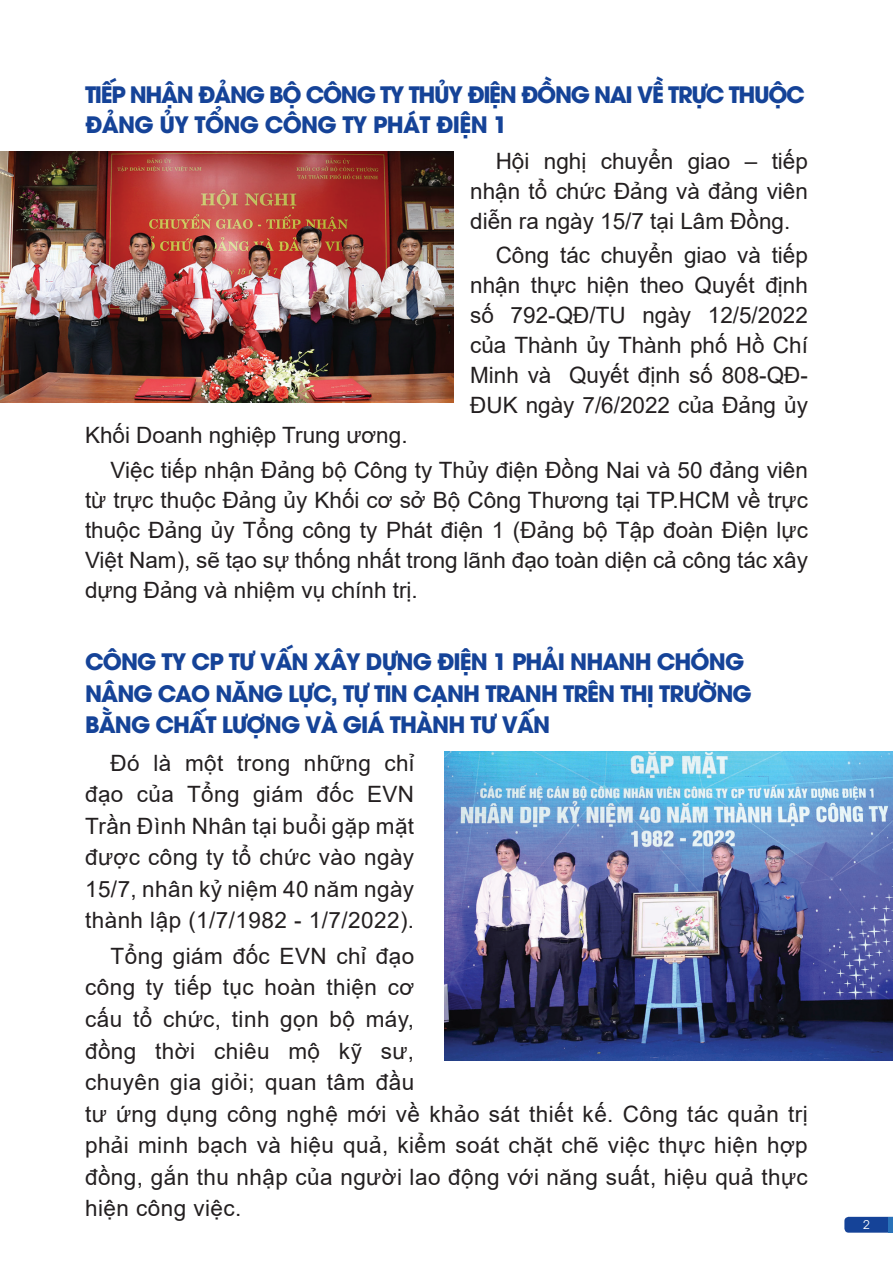
<style>
.page{position:relative;width:893px;height:1263px;background:#fff}
.page>*{position:absolute;margin:0;border:0;box-sizing:border-box;transform-origin:0 0}
.t1{font:22.5px/31.5px "Arial";letter-spacing:.02em;color:#231f20;text-align:justify}
.t2{font:700 22.5px/31.5px "UTM Avo";letter-spacing:-.04em;color:#154398}
.t3{font:22.5px/34.2px "Arial";color:#231f20}
.t4{font:700 22.5px/30px "UTM Avo";letter-spacing:-.06em;color:#154398}
.t5{font:12px "UTM Avo";color:#fff}
</style>
<div class="page">
<svg style="left:844px;top:1217px;width:45px;height:16px"></svg>
<hr style="left:889px;top:1217px;width:4px;height:16px;background:#2972b9">
<img style="left:0;top:152px;width:453px;height:251px">
<img style="left:444px;top:752px;width:449px;height:308px">
<p class="t4" style="left:85px;top:78px;width:717px">TIẾP NHẬN ĐẢNG BỘ CÔNG TY THỦY ĐIỆN ĐỒNG NAI VỀ TRỰC THUỘC<br>ĐẢNG ỦY TỔNG CÔNG TY PHÁT ĐIỆN 1</p>
<p class="t1" style="left:470px;top:146px;width:339px;line-height:30px;text-indent:26px">Hội nghị chuyển giao – tiếp nhận tổ chức Đảng và đảng viên diễn ra ngày 15/7 tại Lâm Đồng.</p>
<p class="t1" style="left:470px;top:240px;width:339px;line-height:30px;text-indent:26px">Công tác chuyển giao và tiếp nhận thực hiện theo Quyết định số 792-QĐ/TU ngày 12/5/2022 của Thành ủy Thành phố Hồ Chí Minh và Quyết định số 808-QĐ-ĐUK ngày 7/6/2022 của Đảng ủy</p>
<p class="t3" style="left:111px;top:418px;width:699px;text-indent:-26px">Khối Doanh nghiệp Trung ương.<br>Việc tiếp nhận Đảng bộ Công ty Thủy điện Đồng Nai và 50 đảng viên</p>
<p class="t1" style="left:85px;top:485px;width:724px;line-height:30px">từ trực thuộc Đảng ủy Khối cơ sở Bộ Công Thương tại TP.HCM về trực thuộc Đảng ủy Tổng công ty Phát điện 1 (Đảng bộ Tập đoàn Điện lực Việt Nam), sẽ tạo sự thống nhất trong lãnh đạo toàn diện cả công tác xây dựng Đảng và nhiệm vụ chính trị.</p>
<p class="t2" style="left:85px;top:644px;width:668px">CÔNG TY CP TƯ VẤN XÂY DỰNG ĐIỆN 1 PHẢI NHANH CHÓNG<br>NÂNG CAO NĂNG LỰC, TỰ TIN CẠNH TRANH TRÊN THỊ TRƯỜNG<br>BẰNG CHẤT LƯỢNG VÀ GIÁ THÀNH TƯ VẤN</p>
<p class="t1" style="left:85px;top:747px;width:331px;text-indent:26px">Đó là một trong những chỉ đạo của Tổng giám đốc EVN Trần Đình Nhân tại buổi gặp mặt được công ty tổ chức vào ngày 15/7, nhân kỷ niệm 40 năm ngày thành lập (1/7/1982 - 1/7/2022).</p>
<p class="t1" style="left:85px;top:940px;width:724px;text-align:left;text-indent:26px">Tổng giám đốc EVN chỉ đạo<br>công ty tiếp tục hoàn thiện cơ<br>cấu tổ chức, tinh gọn bộ máy,<br>đồng thời chiêu mộ kỹ sư,<br>chuyên gia giỏi; quan tâm đầu<br>tư ứng dụng công nghệ mới về khảo sát thiết kế. Công tác quản trị phải minh bạch và hiệu quả, kiểm soát chặt chẽ việc thực hiện hợp đồng, gắn thu nhập của người lao động với năng suất, hiệu quả thực hiện công việc.</p>
<p class="t5" style="left:863px;top:1215px;width:8px">2</p>
</div>
